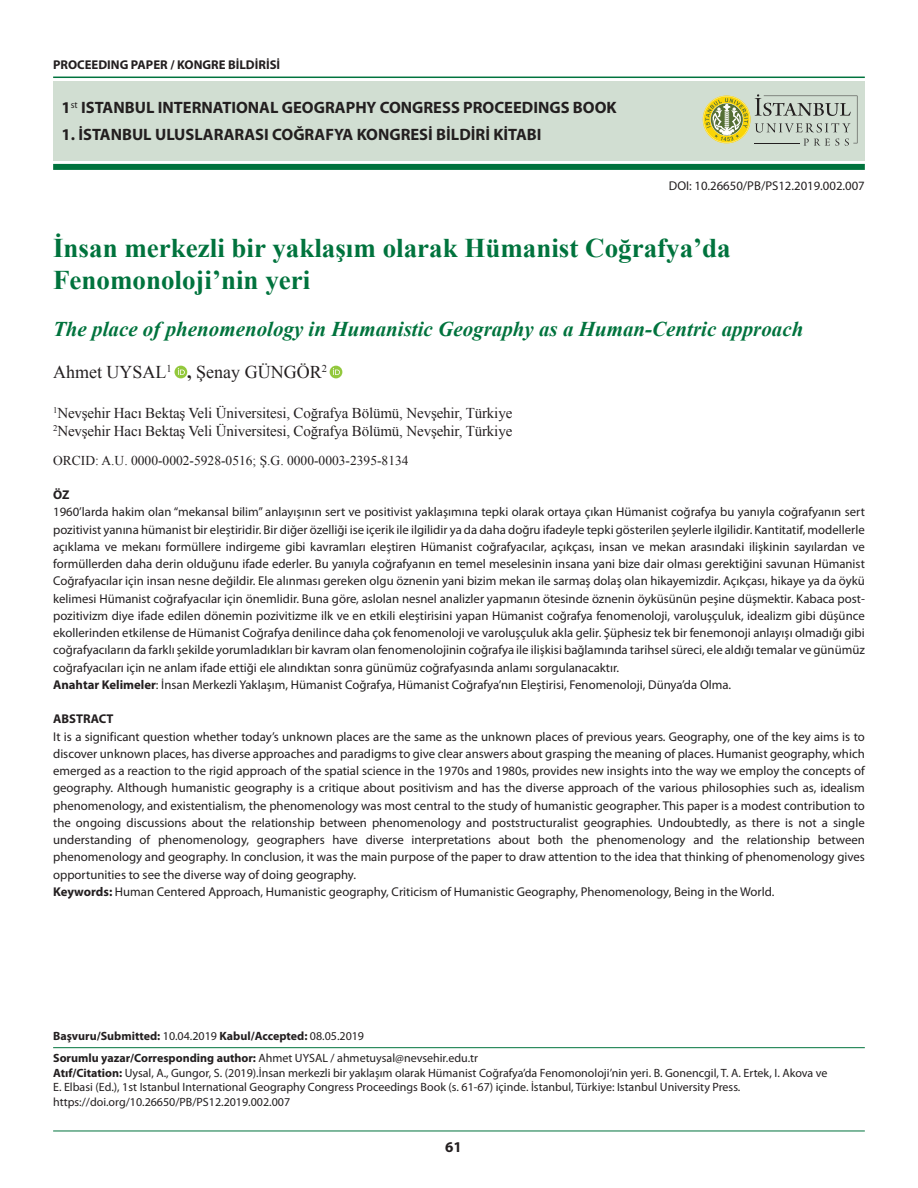
<style>
.page{position:relative;width:918px;height:1188px;background:#fff}
.page>*{position:absolute;margin:0;border:0;box-sizing:border-box;transform-origin:0 0}
.t1{font:700 27px/32.4px "Times New Roman";color:#00733d}
.t2{font:italic 700 21px "Times New Roman";color:#00733d}
.t3{font:18px "Times New Roman";color:#231f20}
.t4{font:700 16.5px "Myriad Pro";color:#231f20}
.t5{font:15px/18px "Times New Roman";letter-spacing:-.01em;color:#231f20}
.t6{font:700 15px "Myriad Pro";color:#231f20}
.t7{font:13.5px "Times New Roman";color:#231f20}
.t8{font:12.75px/17.2px "Myriad Pro";color:#231f20}
.t9{font:700 12.75px "Myriad Pro";color:#231f20}
.t10{font:12px/14.4px "Myriad Pro";color:#231f20}
.t11{font:700 12px "Myriad Pro";color:#231f20}
.s1{font-weight:700}
.s2{font-weight:400}
</style>
<div class="page">
<hr style="left:53px;top:77px;width:812px;height:1px;background:#00733d">
<hr style="left:53px;top:1131px;width:812px;height:1px;background:#00733d">
<div style="left:53px;top:81px;width:812px;height:79px;background:#d1ded2"></div>
<hr style="left:53px;top:1047px;width:812px;height:1px;background:#00733d">
<div style="left:53px;top:164px;width:812px;height:6px;background:#00733d"></div>
<div style="left:175px;top:366px;width:12px;height:12px;background:#93c83d;border-radius:50%"></div>
<svg style="left:178px;top:368px;width:7px;height:7px"></svg>
<div style="left:330px;top:366px;width:12px;height:12px;background:#93c83d;border-radius:50%"></div>
<svg style="left:333px;top:368px;width:7px;height:7px"></svg>
<svg style="left:703px;top:94px;width:154px;height:52px"></svg>
<p class="t9" style="left:53px;top:58px;width:229px">PROCEEDING PAPER / KONGRE BİLDİRİSİ</p>
<p class="t4" style="left:62px;top:99px;width:557px">1<sup>st</sup> ISTANBUL INTERNATIONAL GEOGRAPHY CONGRESS PROCEEDINGS BOOK</p>
<p class="t4" style="left:62px;top:126px;width:481px">1. İSTANBUL ULUSLARARASI COĞRAFYA KONGRESİ BİLDİRİ KİTABI</p>
<p class="t8" style="left:669px;top:178px;width:198px">DOI: 10.26650/PB/PS12.2019.002.007</p>
<h1 class="t1" style="left:53px;top:231px;width:679px">İnsan merkezli bir yaklaşım olarak Hümanist Coğrafya’da<br>Fenomonoloji’nin yeri</h1>
<h2 class="t2" style="left:53px;top:314px;width:752px">The place of phenomenology in Humanistic Geography as a Human-Centric approach</h2>
<h3 class="t3" style="left:53px;top:360px;width:275px">Ahmet UYSAL<sup>1</sup> <span class="s1">,</span> Şenay GÜNGÖR<sup>2</sup></h3>
<p class="t5" style="left:53px;top:403px;width:461px"><sup>1</sup>Nevşehir Hacı Bektaş Veli Üniversitesi, Coğrafya Bölümü, Nevşehir, Türkiye<br><sup>2</sup>Nevşehir Hacı Bektaş Veli Üniversitesi, Coğrafya Bölümü, Nevşehir, Türkiye</p>
<p class="t7" style="left:53px;top:451px;width:357px">ORCID: A.U. 0000-0002-5928-0516; Ş.G. 0000-0003-2395-8134</p>
<p class="t9" style="left:53px;top:488px;width:18px">ÖZ</p>
<p class="t8" style="left:53px;top:504px;width:813px">1960’larda hakim olan “mekansal bilim” anlayışının sert ve positivist yaklaşımına tepki olarak ortaya çıkan Hümanist coğrafya bu yanıyla coğrafyanın sert pozitivist yanına hümanist bir eleştiridir. Bir diğer özelliği ise içerik ile ilgilidir ya da daha doğru ifadeyle tepki gösterilen şeylerle ilgilidir. Kantitatif, modellerle açıklama ve mekanı formüllere indirgeme gibi kavramları eleştiren Hümanist coğrafyacılar, açıkçası, insan ve mekan arasındaki ilişkinin sayılardan ve formüllerden daha derin olduğunu ifade ederler. Bu yanıyla coğrafyanın en temel meselesinin insana yani bize dair olması gerektiğini savunan Hümanist Coğrafyacılar için insan nesne değildir. Ele alınması gereken olgu öznenin yani bizim mekan ile sarmaş dolaş olan hikayemizdir. Açıkçası, hikaye ya da öykü kelimesi Hümanist coğrafyacılar için önemlidir. Buna göre, aslolan nesnel analizler yapmanın ötesinde öznenin öyküsünün peşine düşmektir. Kabaca post&shy;pozitivizm diye ifade edilen dönemin pozivitizme ilk ve en etkili eleştirisini yapan Hümanist coğrafya fenomenoloji, varoluşçuluk, idealizm gibi düşünce ekollerinden etkilense de Hümanist Coğrafya denilince daha çok fenomenoloji ve varoluşçuluk akla gelir. Şüphesiz tek bir fenemonoji anlayışı olmadığı gibi coğrafyacıların da farklı şekilde yorumladıkları bir kavram olan fenomenolojinin coğrafya ile ilişkisi bağlamında tarihsel süreci, ele aldığı temalar ve günümüz coğrafyacıları için ne anlam ifade ettiği ele alındıktan sonra günümüz coğrafyasında anlamı sorgulanacaktır.<br><span class="s1">Anahtar Kelimeler</span>: İnsan Merkezli Yaklaşım, Hümanist Coğrafya, Hümanist Coğrafya’nın Eleştirisi, Fenomenoloji, Dünya’da Olma.</p>
<p class="t9" style="left:53px;top:712px;width:62px">ABSTRACT</p>
<p class="t8" style="left:53px;top:728px;width:813px">It is a significant question whether today’s unknown places are the same as the unknown places of previous years. Geography, one of the key aims is to discover unknown places, has diverse approaches and paradigms to give clear answers about grasping the meaning of places. Humanist geography, which emerged as a reaction to the rigid approach of the spatial science in the 1970s and 1980s, provides new insights into the way we employ the concepts of geography. Although humanistic geography is a critique about positivism and has the diverse approach of the various philosophies such as, idealism phenomenology, and existentialism, the phenomenology was most central to the study of humanistic geographer. This paper is a modest contribution to the ongoing discussions about the relationship between phenomenology and poststructuralist geographies. Undoubtedly, as there is not a single understanding of phenomenology, geographers have diverse interpretations about both the phenomenology and the relationship between phenomenology and geography. In conclusion, it was the main purpose of the paper to draw attention to the idea that thinking of phenomenology gives opportunities to see the diverse way of doing geography.<br><span class="s1">Keywords:</span> Human Centered Approach, Humanistic geography, Criticism of Humanistic Geography, Phenomenology, Being in the World.</p>
<p class="t11" style="left:53px;top:1029px;width:312px">Başvuru/Submitted: <span class="s2">10.04.2019</span> Kabul/Accepted: <span class="s2">08.05.2019</span></p>
<p class="t10" style="left:53px;top:1051px;width:776px"><span class="s1">Sorumlu yazar/Corresponding author:</span> Ahmet UYSAL / ahmetuysal@nevsehir.edu.tr<br><span class="s1">Atıf/Citation:</span> Uysal, A., Gungor, S. (2019).İnsan merkezli bir yaklaşım olarak Hümanist Coğrafya’da Fenomonoloji’nin yeri. B. Gonencgil, T. A. Ertek, I. Akova ve E. Elbasi (Ed.), 1st Istanbul International Geography Congress Proceedings Book (s. 61-67) içinde. İstanbul, Türkiye: Istanbul University Press. https://doi.org/10.26650/PB/PS12.2019.002.007</p>
<p class="t6" style="left:445px;top:1139px;width:18px">61</p>
</div>
